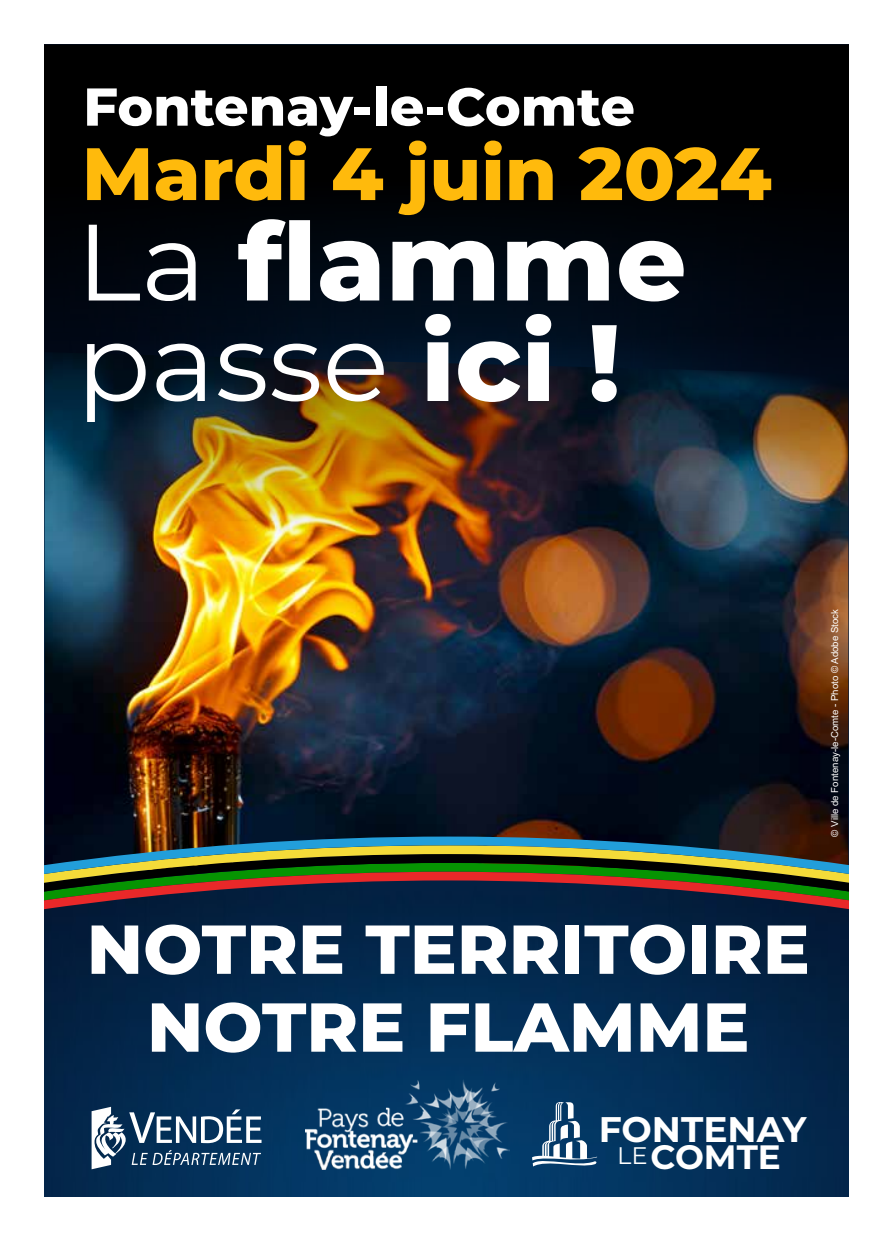
<style>
.page{position:relative;width:893px;height:1241px;background:#fff}
.page>*{position:absolute;margin:0;border:0;box-sizing:border-box;transform-origin:0 0}
.t1{font:800 108.15px/100.5px "Montserrat";color:#fff}
.t2{font:800 74.02px "Montserrat";color:#ffba0c}
.t3{font:800 68.95px/77.9px "Montserrat";color:#fff;text-align:center}
.t4{font:800 53.2px "Montserrat";color:#fff}
.t5{font:700 35.52px "Montserrat";color:#fff}
.t6{font:700 33.77px "Montserrat";color:#fff}
.t7{font:9.62px "Arial";color:#fff}
.s1{font-weight:400}
.s2{font-weight:400;font-size:23.97px}
</style>
<div class="page">
<img style="left:45px;top:909px;width:803px;height:287px">
<img style="left:305px;top:1079px;width:204px;height:90px">
<svg style="left:532px;top:1102px;width:66px;height:66px"></svg>
<img style="left:45px;top:621px;width:803px;height:215px">
<svg style="left:92px;top:1106px;width:170px;height:63px"></svg>
<svg style="left:45px;top:836px;width:803px;height:73px;background:#424d39"></svg>
<img style="left:45px;top:45px;width:803px;height:576px">
<h3 class="t4" style="left:83px;top:68px;width:553px">Fontenay-le-Comte</h3>
<h2 class="t2" style="left:82px;top:119px;width:691px">Mardi 4 juin 2024</h2>
<h1 class="t1" style="left:76px;top:206px;width:612px"><span class="s1">La</span> flamme <span class="s1">passe</span> ici !</h1>
<p class="t7" style="left:828px;top:836px;width:229px;rotate:-90deg">© Ville de Fontenay-le-Comte - Photo © Adobe Stock</p>
<h3 class="t3" style="left:87px;top:906px;width:725px">NOTRE TERRITOIRE<br>NOTRE FLAMME</h3>
<h3 class="t5" style="left:599px;top:1103px;width:209px">FONTENAY</h3>
<h3 class="t6" style="left:617px;top:1132px;width:165px"><span class="s2">LE</span>COMTE</h3>
</div>
